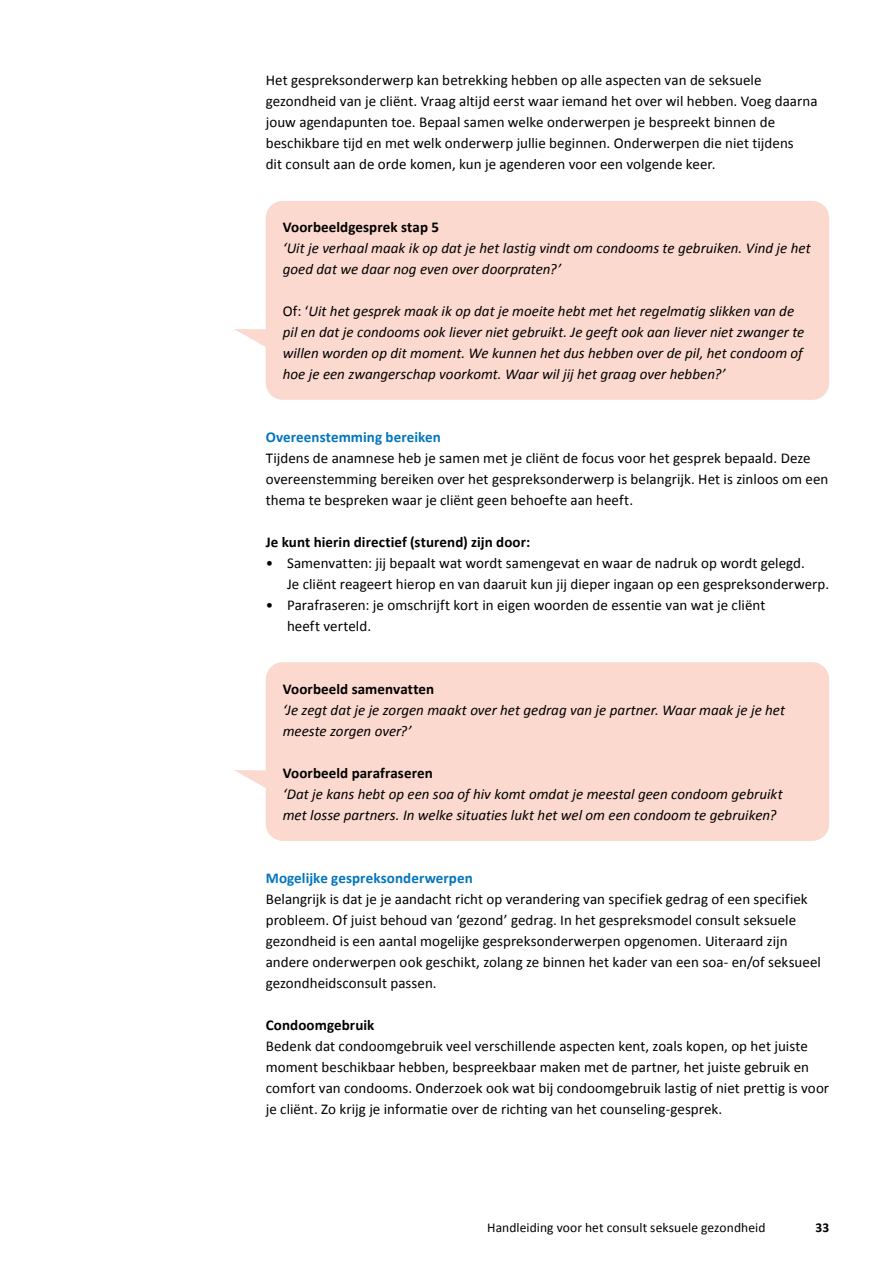
<style>
.page{position:relative;width:893px;height:1263px;background:#fff}
.page>*{position:absolute;margin:0;border:0;box-sizing:border-box;transform-origin:0 0}
.t1{font:15px/21px "Calibri";color:#000}
.t2{font:italic 15px/21px "Calibri";color:#000}
.t3{font:700 15px "Calibri";letter-spacing:.005em;color:#000}
.t4{font:700 15px "Calibri";letter-spacing:.005em;color:#0075bf}
.t5{font:13.5px "Calibri";letter-spacing:.005em;color:#000}
.t6{font:700 13.5px "Calibri";color:#000}
.s1{font-style:normal}
</style>
<div class="page">
<div style="left:234px;top:201px;width:595px;height:199px;background:#fbd9ce"></div>
<div style="left:234px;top:662px;width:595px;height:179px;background:#fbd9ce"></div>
<p class="t1" style="left:266px;top:69px;width:553px">Het gespreksonderwerp kan betrekking hebben op alle aspecten van de seksuele gezondheid van je cliënt. Vraag altijd eerst waar iemand het over wil hebben. Voeg daarna jouw agendapunten toe. Bepaal samen welke onderwerpen je bespreekt binnen de beschikbare tijd en met welk onderwerp jullie beginnen. Onderwerpen die niet tijdens<br>dit consult aan de orde komen, kun je agenderen voor een volgende keer.</p>
<p class="t3" style="left:283px;top:216px;width:158px">Voorbeeldgesprek stap 5</p>
<p class="t2" style="left:283px;top:237px;width:529px">‘Uit je verhaal maak ik op dat je het lastig vindt om condooms te gebruiken. Vind je het goed dat we daar nog even over doorpraten?’</p>
<p class="t2" style="left:283px;top:300px;width:523px"><span class="s1">Of: ‘</span>Uit het gesprek maak ik op dat je moeite hebt met het regelmatig slikken van de pil en dat je condooms ook liever niet gebruikt. Je geeft ook aan liever niet zwanger te willen worden op dit moment. We kunnen het dus hebben over de pil, het condoom of hoe je een zwangerschap voorkomt. Waar wil jij het graag over hebben?’</p>
<p class="t4" style="left:266px;top:426px;width:177px">Overeenstemming bereiken</p>
<p class="t1" style="left:266px;top:447px;width:564px">Tijdens de anamnese heb je samen met je cliënt de focus voor het gesprek bepaald. Deze overeenstemming bereiken over het gespreksonderwerp is belangrijk. Het is zinloos om een thema te bespreken waar je cliënt geen behoefte aan heeft.</p>
<p class="t3" style="left:266px;top:531px;width:266px">Je kunt hierin directief (sturend) zijn door:</p>
<p class="t1" style="left:287px;top:552px;width:544px;text-indent:-21px">• Samenvatten: jij bepaalt wat wordt samengevat en waar de nadruk op wordt gelegd.<br>Je cliënt reageert hierop en van daaruit kun jij dieper ingaan op een gespreksonderwerp.</p>
<p class="t1" style="left:287px;top:594px;width:480px;text-indent:-21px">• Parafraseren: je omschrijft kort in eigen woorden de essentie van wat je cliënt heeft verteld.</p>
<p class="t3" style="left:283px;top:678px;width:153px">Voorbeeld samenvatten</p>
<p class="t2" style="left:283px;top:699px;width:504px">‘Je zegt dat je je zorgen maakt over het gedrag van je partner. Waar maak je je het meeste zorgen over?’</p>
<p class="t3" style="left:283px;top:762px;width:152px">Voorbeeld parafraseren</p>
<p class="t2" style="left:283px;top:783px;width:501px">‘Dat je kans hebt op een soa of hiv komt omdat je meestal geen condoom gebruikt met losse partners. In welke situaties lukt het wel om een condoom te gebruiken?</p>
<p class="t4" style="left:266px;top:867px;width:209px">Mogelijke gespreksonderwerpen</p>
<p class="t1" style="left:266px;top:888px;width:557px">Belangrijk is dat je je aandacht richt op verandering van specifiek gedrag of een specifiek probleem. Of juist behoud van ‘gezond’ gedrag. In het gespreksmodel consult seksuele gezondheid is een aantal mogelijke gespreksonderwerpen opgenomen. Uiteraard zijn andere onderwerpen ook geschikt, zolang ze binnen het kader van een soa- en/of seksueel gezondheidsconsult passen.</p>
<p class="t3" style="left:266px;top:1014px;width:110px">Condoomgebruik</p>
<p class="t1" style="left:266px;top:1035px;width:565px">Bedenk dat condoomgebruik veel verschillende aspecten kent, zoals kopen, op het juiste moment beschikbaar hebben, bespreekbaar maken met de partner, het juiste gebruik en comfort van condooms. Onderzoek ook wat bij condoomgebruik lastig of niet prettig is voor je cliënt. Zo krijg je informatie over de richting van het counseling-gesprek.</p>
<p class="t5" style="left:487px;top:1218px;width:280px">Handleiding voor het consult seksuele gezondheid</p>
<p class="t6" style="left:815px;top:1218px;width:15px">33</p>
</div>
